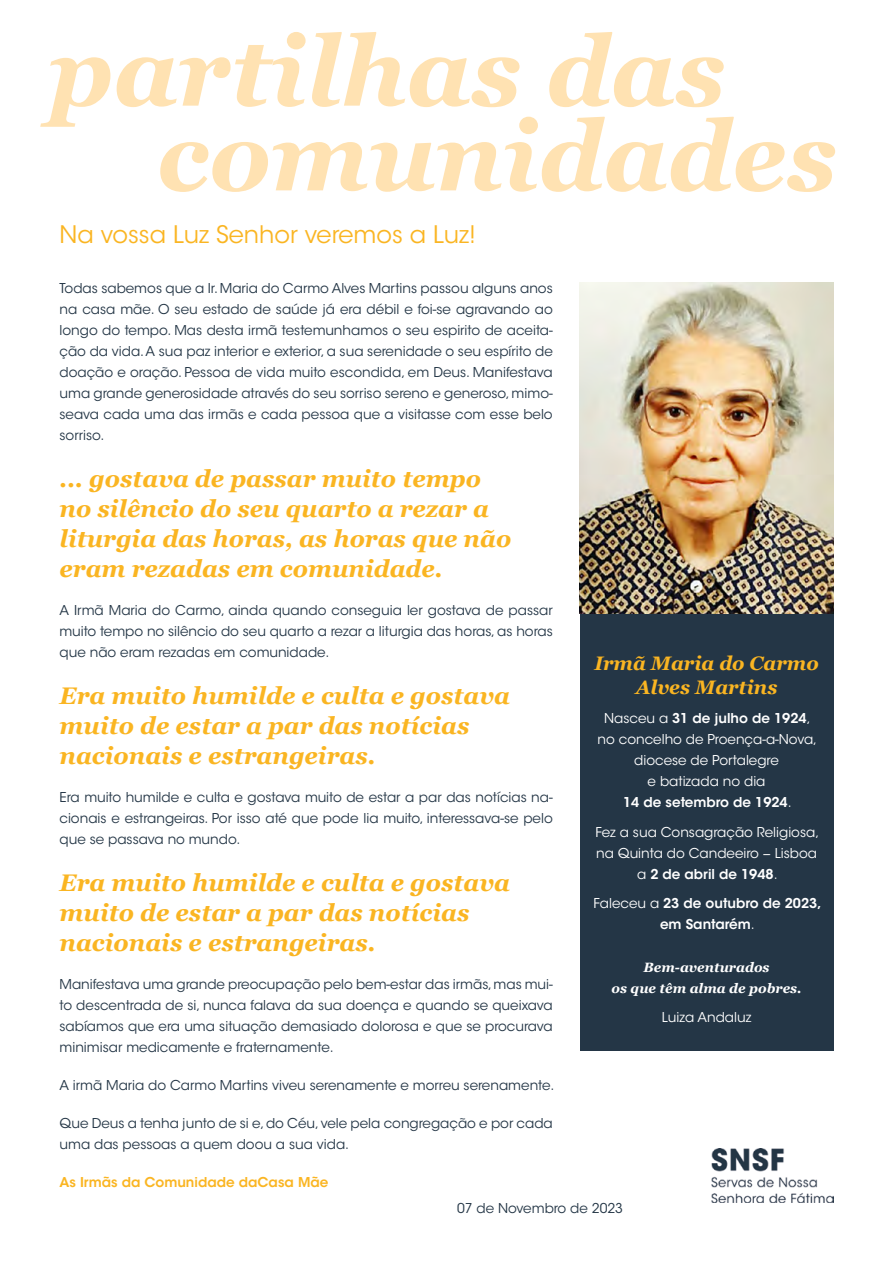
<style>
.page{position:relative;width:893px;height:1263px;background:#fff}
.page>*{position:absolute;margin:0;border:0;box-sizing:border-box;transform-origin:0 0}
.t1{font:italic 700 97.5px/84.8px "Georgia";color:#ffe2b2}
.t2{font:italic 700 24px/30px "Georgia";color:#fab522}
.t3{font:24px "ITC Avant Garde Std";color:#fab522}
.t4{font:italic 700 19.5px/23.4px "Georgia";color:#fab522;text-align:center}
.t5{font:13.5px/21px "ITC Avant Garde Std";color:#243646;text-align:justify}
.t6{font:13.5px/21px "ITC Avant Garde Std";color:#fff;text-align:center}
.t7{font:600 13.5px/21px "ITC Avant Garde Std";color:#fff;text-align:center}
.t8{font:italic 700 13.5px/21px "Georgia";color:#fff;text-align:center}
.t9{font:600 13.5px "ITC Avant Garde Std";color:#fab522}
.s1{font-weight:600}
.s2{font-weight:400}
</style>
<div class="page">
<img style="left:711px;top:1148px;width:122px;height:55px">
<div style="left:580px;top:612px;width:253px;height:438px;background:#243646"></div>
<img style="left:580px;top:283px;width:253px;height:330px">
<h1 class="t1" style="left:157px;top:30px;width:682px;text-indent:-108px">partilhas das comunidades</h1>
<h2 class="t3" style="left:60px;top:220px;width:418px">Na vossa Luz Senhor veremos a Luz!</h2>
<p class="t5" style="left:60px;top:278px;width:495px">Todas sabemos que a Ir. Maria do Carmo Alves Martins passou alguns anos na casa mãe. O seu estado de saúde já era débil e foi-se agravando ao longo do tempo. Mas desta irmã testemunhamos o seu espirito de aceita&shy;ção da vida. A sua paz interior e exterior, a sua serenidade o seu espírito de doação e oração. Pessoa de vida muito escondida, em Deus. Manifestava uma grande generosidade através do seu sorriso sereno e generoso, mimo&shy;seava cada uma das irmãs e cada pessoa que a visitasse com esse belo sorriso.</p>
<h2 class="t2" style="left:60px;top:463px;width:453px">... gostava de passar muito tempo no silêncio do seu quarto a rezar a liturgia das horas, as horas que não eram rezadas em comunidade.</h2>
<p class="t5" style="left:60px;top:600px;width:495px">A Irmã Maria do Carmo, ainda quando conseguia ler gostava de passar muito tempo no silêncio do seu quarto a rezar a liturgia das horas, as horas que não eram rezadas em comunidade.</p>
<h2 class="t2" style="left:60px;top:680px;width:452px">Era muito humilde e culta e gostava muito de estar a par das notícias nacionais e estrangeiras.</h2>
<p class="t5" style="left:60px;top:787px;width:495px">Era muito humilde e culta e gostava muito de estar a par das notícias na&shy;cionais e estrangeiras. Por isso até que pode lia muito, interessava-se pelo que se passava no mundo.</p>
<h2 class="t2" style="left:60px;top:867px;width:452px">Era muito humilde e culta e gostava muito de estar a par das notícias nacionais e estrangeiras.</h2>
<p class="t5" style="left:60px;top:974px;width:495px">Manifestava uma grande preocupação pelo bem-estar das irmãs, mas mui&shy;to descentrada de si, nunca falava da sua doença e quando se queixava sabíamos que era uma situação demasiado dolorosa e que se procurava minimisar medicamente e fraternamente.</p>
<p class="t5" style="left:60px;top:1075px;width:496px">A irmã Maria do Carmo Martins viveu serenamente e morreu serenamente.</p>
<p class="t5" style="left:60px;top:1113px;width:495px">Que Deus a tenha junto de si e, do Céu, vele pela congregação e por cada uma das pessoas a quem doou a sua vida.</p>
<p class="t9" style="left:60px;top:1173px;width:270px">As Irmãs da Comunidade daCasa Mãe</p>
<h3 class="t4" style="left:594px;top:652px;width:226px">Irmã Maria do Carmo<br>Alves Martins</h3>
<p class="t6" style="left:598px;top:708px;width:221px">Nasceu a <span class="s1">31 de julho de 1924</span>, no concelho de Proença-a-Nova, diocese de Portalegre<br>e batizada no dia<br><span class="s1">14 de setembro de 1924</span>.</p>
<p class="t6" style="left:595px;top:821px;width:225px">Fez a sua Consagração Religiosa, na Quinta do Candeeiro − Lisboa a <span class="s1">2 de abril de 1948</span>.</p>
<p class="t7" style="left:594px;top:893px;width:229px"><span class="s2">Faleceu a</span> 23 de outubro de 2023, em Santarém<span class="s2">.</span></p>
<p class="t8" style="left:612px;top:956px;width:191px">Bem-aventurados<br>os que têm alma de pobres.</p>
<p class="t6" style="left:662px;top:1007px;width:91px">Luiza Andaluz</p>
<p class="t5" style="left:457px;top:1198px;width:167px">07 de Novembro de 2023</p>
</div>
